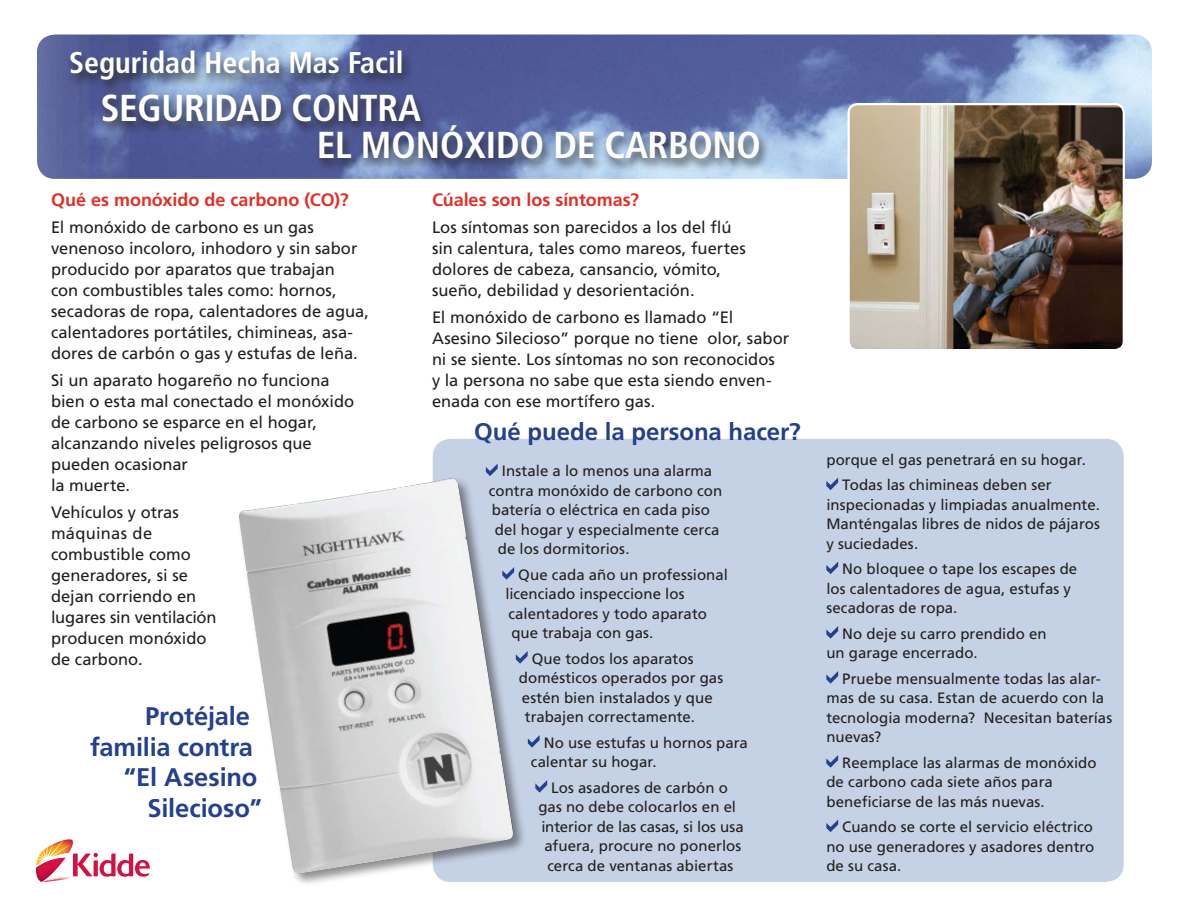
<style>
.page{position:relative;width:1188px;height:918px;background:#fff}
.page>*{position:absolute;margin:0;border:0;box-sizing:border-box;transform-origin:0 0}
.t1{font:700 condensed 37.5px/37.5px "Frutiger";letter-spacing:-.01em;color:#fff}
.t2{font:700 condensed 30px "Frutiger";color:#fff}
.t3{font:700 25.5px "Frutiger";letter-spacing:-.005em;color:#25408f}
.t4{font:700 24px "Frutiger";color:#25408f}
.t5{font:700 18px "Frutiger";letter-spacing:-.005em;color:#e03127}
.t6{font:16.5px/21px "Frutiger";color:#231f20}
.t7{font:15px/19.5px "Frutiger";letter-spacing:.005em;color:#231f20}
</style>
<div class="page">
<div style="left:433px;top:439px;width:691px;height:443px;background:#c5d1e4;border-radius:18px"></div>
<svg style="left:486px;top:464px;width:12px;height:12px"></svg>
<svg style="left:826px;top:478px;width:12px;height:12px"></svg>
<svg style="left:826px;top:562px;width:12px;height:12px"></svg>
<svg style="left:826px;top:626px;width:12px;height:13px"></svg>
<svg style="left:826px;top:671px;width:12px;height:13px"></svg>
<svg style="left:826px;top:755px;width:12px;height:13px"></svg>
<svg style="left:826px;top:820px;width:12px;height:12px"></svg>
<div style="left:237px;top:476px;width:313px;height:430px;background:#231f20;opacity:.5"></div>
<img style="left:238px;top:478px;width:276px;height:397px">
<img style="left:37px;top:34px;width:1115px;height:145px">
<svg style="left:36px;top:839px;width:114px;height:43px"></svg>
<img style="left:850px;top:200px;width:272px;height:148px">
<div style="left:847px;top:103px;width:278px;height:248px;border:2px solid #fff;border-radius:9px"></div>
<div style="left:65px;top:49px;width:531px;height:84px;background:#231f20;opacity:.75"></div>
<div style="left:97px;top:92px;width:1072px;height:108px;background:#231f20;opacity:.75"></div>
<h2 class="t2" style="left:69px;top:45px;width:336px">Seguridad Hecha Mas Facil</h2>
<h1 class="t1" style="left:317px;top:89px;width:445px;text-indent:-216px">SEGURIDAD CONTRA<br>EL MONÓXIDO DE CARBONO</h1>
<p class="t5" style="left:51px;top:189px;width:299px">Qué es monóxido de carbono (CO)?</p>
<p class="t6" style="left:51px;top:216px;width:320px">El monóxido de carbono es un gas venenoso incoloro, inhodoro y sin sabor producido por aparatos que trabajan<br>con combustibles tales como: hornos, secadoras de ropa, calentadores de agua, calentadores portátiles, chimineas, asa&shy;dores de carbón o gas y estufas de leña.</p>
<p class="t6" style="left:51px;top:369px;width:305px">Si un aparato hogareño no funciona bien o esta mal conectado el monóxido de carbono se esparce en el hogar, alcanzando niveles peligrosos que pueden ocasionar<br>la muerte.</p>
<p class="t6" style="left:51px;top:501px;width:167px">Vehículos y otras máquinas de combustible como generadores, si se dejan corriendo en lugares sin ventilación producen monóxido de carbono.</p>
<h3 class="t3" style="left:145px;top:701px;width:107px">Protéjale</h3>
<h3 class="t3" style="left:90px;top:732px;width:165px">familia contra</h3>
<h3 class="t3" style="left:124px;top:763px;width:135px">“El Asesino</h3>
<h3 class="t3" style="left:147px;top:793px;width:116px">Silecioso”</h3>
<p class="t5" style="left:432px;top:189px;width:209px">Cúales son los síntomas?</p>
<p class="t6" style="left:432px;top:216px;width:315px">Los síntomas son parecidos a los del flú sin calentura, tales como mareos, fuertes dolores de cabeza, cansancio, vómito, sueño, debilidad y desorientación.</p>
<p class="t6" style="left:432px;top:306px;width:359px">El monóxido de carbono es llamado “El Asesino Silecioso” porque no tiene olor, sabor ni se siente. Los síntomas no son reconocidos<br>y la persona no sabe que esta siendo enven&shy;enada con ese mortífero gas.</p>
<h3 class="t4" style="left:474px;top:418px;width:328px">Qué puede la persona hacer?</h3>
<p class="t7" style="left:502px;top:461px;width:212px">Instale a lo menos una alarma</p>
<p class="t7" style="left:489px;top:481px;width:235px">contra monóxido de carbono con</p>
<p class="t7" style="left:492px;top:500px;width:220px">batería o eléctrica en cada piso</p>
<p class="t7" style="left:495px;top:520px;width:226px">del hogar y especialmente cerca</p>
<p class="t7" style="left:498px;top:539px;width:133px">de los dormitorios.</p>
<p class="t7" style="left:518px;top:565px;width:211px">Que cada año un professional</p>
<p class="t7" style="left:505px;top:584px;width:181px">licenciado inspeccione los</p>
<p class="t7" style="left:508px;top:604px;width:200px">calentadores y todo aparato</p>
<p class="t7" style="left:511px;top:623px;width:144px">que trabaja con gas.</p>
<p class="t7" style="left:532px;top:649px;width:163px">Que todos los aparatos</p>
<p class="t7" style="left:519px;top:668px;width:206px">domésticos operados por gas</p>
<p class="t7" style="left:522px;top:688px;width:192px">estén bien instalados y que</p>
<p class="t7" style="left:525px;top:707px;width:172px">trabajen correctamente.</p>
<p class="t7" style="left:531px;top:733px;width:218px;text-indent:13px">No use estufas u hornos para calentar su hogar.</p>
<p class="t7" style="left:538px;top:778px;width:207px;text-align:center">Los asadores de carbón o<br>gas no debe colocarlos en el interior de las casas, si los usa afuera, procure no ponerlos cerca de ventanas abiertas</p>
<p class="t7" style="left:842px;top:447px;width:245px;line-height:25.5px;text-indent:-16px">porque el gas penetrará en su hogar.<br>Todas las chimineas deben ser</p>
<p class="t7" style="left:826px;top:495px;width:275px;text-align:justify">inspecionadas y limpiadas anualmente.<br>Manténgalas libres de nidos de pájaros y suciedades.</p>
<p class="t7" style="left:826px;top:559px;width:252px;text-indent:16px">No bloquee o tape los escapes de los calentadores de agua, estufas y secadoras de ropa.</p>
<p class="t7" style="left:826px;top:624px;width:222px;text-indent:16px">No deje su carro prendido en un garage encerrado.</p>
<p class="t7" style="left:826px;top:669px;width:287px;text-indent:16px">Pruebe mensualmente todas las alar&shy;mas de su casa. Estan de acuerdo con la tecnologia moderna? Necesitan baterías nuevas?</p>
<p class="t7" style="left:826px;top:753px;width:272px;text-indent:16px">Reemplace las alarmas de monóxido de carbono cada siete años para beneficiarse de las más nuevas.</p>
<p class="t7" style="left:826px;top:817px;width:270px;text-align:justify;text-indent:16px">Cuando se corte el servicio eléctrico no use generadores y asadores dentro de su casa.</p>
</div>
